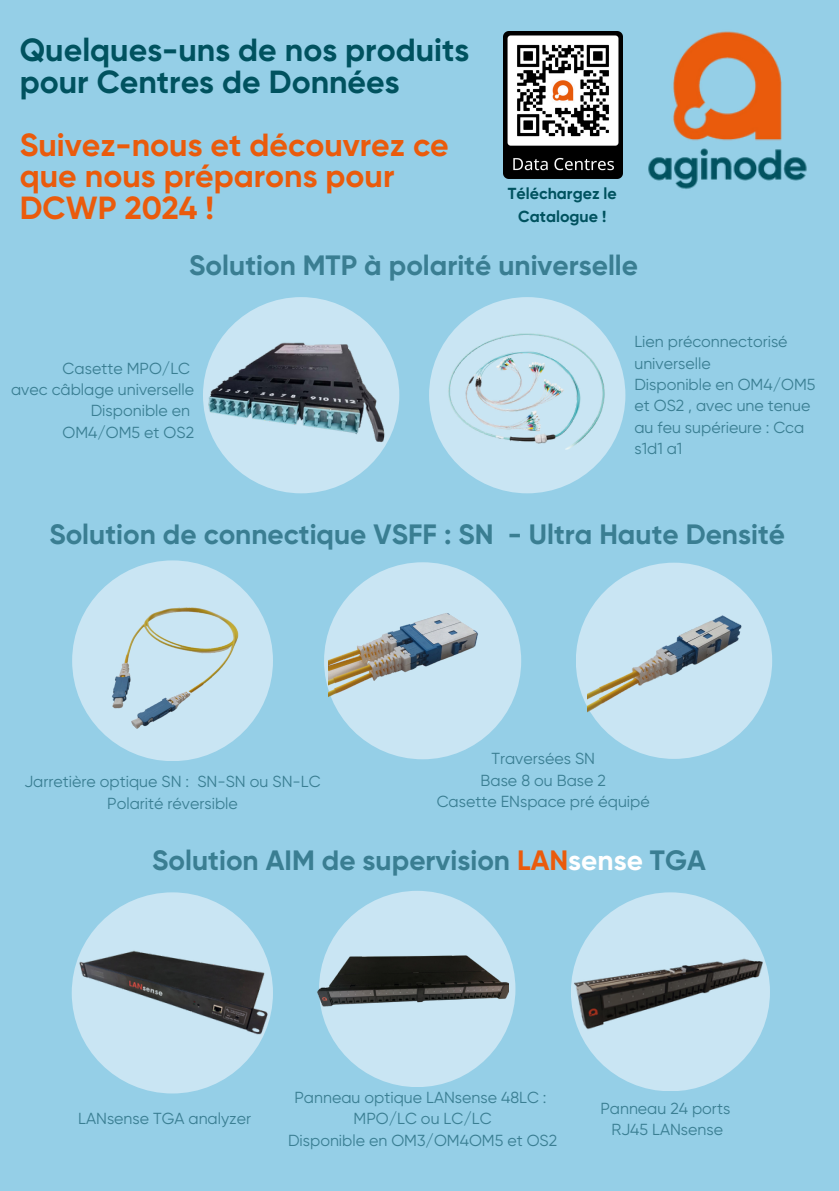
<style>
.page{position:relative;width:839px;height:1191px;background:#fff}
.page>*{position:absolute;margin:0;border:0;box-sizing:border-box;transform-origin:0 0}
.t1{font:700 32px/31.6px "Gilroy";color:#ea5b0c}
.t2{font:700 32px/31.6px "Gilroy";color:#00525f}
.t3{font:700 28px "Gilroy";color:#3a7e92}
.t4{font:16px/21.4px "Gilroy";color:#3a7e92}
.t5{font:700 16px/22.6px "Gilroy";color:#00525f;text-align:center}
.s1{color:#ea5b0c}
.s2{color:#fff}
</style>
<div class="page">
<div style="left:0;top:0;width:838px;height:1191px;background:#95cfe7"></div>
<div style="left:203px;top:297px;width:196px;height:196px;background:#c9e5f3;border-radius:50%"></div>
<div style="left:571px;top:892px;width:199px;height:199px;background:#c9e5f3;border-radius:50%"></div>
<div style="left:429px;top:297px;width:196px;height:196px;background:#c9e5f3;border-radius:50%"></div>
<div style="left:72px;top:560px;width:201px;height:201px;background:#c9e5f3;border-radius:50%"></div>
<div style="left:319px;top:891px;width:196px;height:196px;background:#c9e5f3;border-radius:50%"></div>
<div style="left:72px;top:892px;width:201px;height:202px;background:#c9e5f3;border-radius:50%"></div>
<div style="left:324px;top:562px;width:197px;height:197px;background:#c9e5f3;border-radius:50%"></div>
<div style="left:575px;top:563px;width:197px;height:196px;background:#c9e5f3;border-radius:50%"></div>
<img style="left:91px;top:597px;width:156px;height:144px">
<img style="left:328px;top:606px;width:150px;height:103px">
<img style="left:588px;top:602px;width:181px;height:123px">
<img style="left:203px;top:316px;width:182px;height:131px">
<img style="left:436px;top:329px;width:174px;height:126px">
<img style="left:71px;top:917px;width:202px;height:151px">
<img style="left:571px;top:925px;width:199px;height:125px">
<img style="left:317px;top:918px;width:191px;height:147px">
<img style="left:610px;top:31px;width:197px;height:158px">
<img style="left:503px;top:31px;width:119px;height:147px">
<p class="t2" style="left:20px;top:34px;width:451px">Quelques-uns de nos produits pour Centres de Données</p>
<p class="t1" style="left:20px;top:129px;width:430px">Suivez-nous et découvrez ce que nous préparons pour<br>DCWP 2024 !</p>
<p class="t5" style="left:508px;top:183px;width:110px">Téléchargez le<br>Catalogue !</p>
<p class="t3" style="left:189px;top:249px;width:450px">Solution MTP à polarité universelle</p>
<p class="t4" style="left:63px;top:358px;width:129px">Casette MPO/LC</p>
<p class="t4" style="left:11px;top:379px;width:184px">avec câblage universelle</p>
<p class="t4" style="left:91px;top:400px;width:101px">Disponible en</p>
<p class="t4" style="left:62px;top:422px;width:133px">OM4/OM5 et OS2</p>
<p class="t4" style="left:634px;top:331px;width:155px">Lien préconnectorisé universelle</p>
<p class="t4" style="left:634px;top:374px;width:182px">Disponible en OM4/OM5 et OS2 , avec une tenue au feu supérieure : Cca s1d1 a1</p>
<p class="t3" style="left:49px;top:517px;width:737px">Solution de connectique VSFF : SN - Ultra Haute Densité</p>
<p class="t4" style="left:24px;top:771px;width:298px">Jarretière optique SN : SN-SN ou SN-LC</p>
<p class="t4" style="left:107px;top:792px;width:132px">Polarité réversible</p>
<p class="t4" style="left:491px;top:748px;width:105px">Traversées SN</p>
<p class="t4" style="left:480px;top:769px;width:127px">Base 8 ou Base 2</p>
<p class="t4" style="left:436px;top:791px;width:215px">Casette ENspace pré équipé</p>
<p class="t3" style="left:152px;top:843px;width:555px">Solution AIM de supervision <span class="s1">LAN</span><span class="s2">sense</span> TGA</p>
<p class="t4" style="left:78px;top:1108px;width:174px">LANsense TGA analyzer</p>
<p class="t4" style="left:294px;top:1087px;width:253px">Panneau optique LANsense 48LC :</p>
<p class="t4" style="left:353px;top:1108px;width:139px">MPO/LC ou LC/LC</p>
<p class="t4" style="left:288px;top:1130px;width:270px">Disponible en OM3/OM4OM5 et OS2</p>
<p class="t4" style="left:600px;top:1098px;width:131px">Panneau 24 ports</p>
<p class="t4" style="left:611px;top:1119px;width:113px">RJ45 LANsense</p>
</div>
